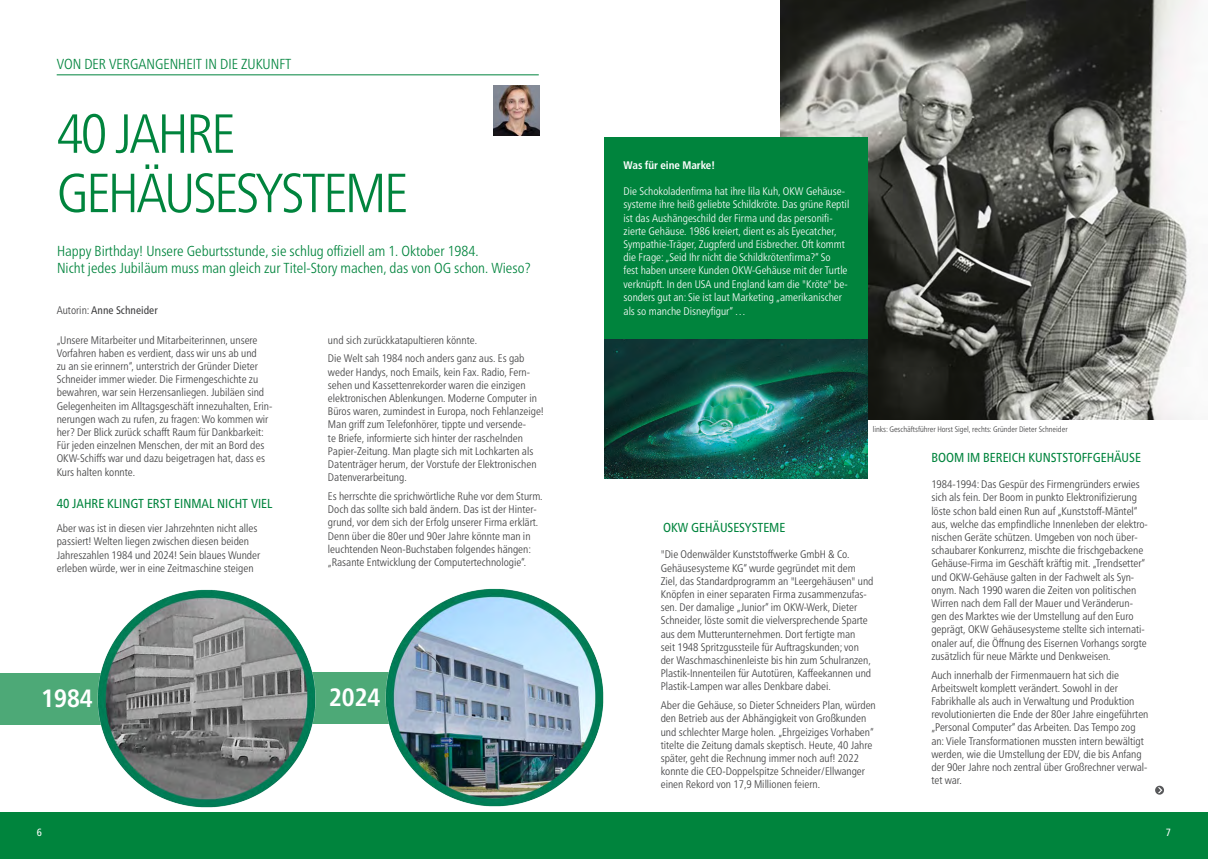
<style>
.page{position:relative;width:1208px;height:859px;background:#fff}
.page>*{position:absolute;margin:0;border:0;box-sizing:border-box;transform-origin:0 0}
.t1{font:300 condensed 55px "Frutiger Neue LTCYR";letter-spacing:-.04em;color:#00843d}
.t2{font:700 condensed 25px "Frutiger Neue LTCYR";color:#fff}
.t3{font:300 condensed 14.5px "Frutiger Neue LTCYR";color:#00843d}
.t4{font:condensed 13px "Frutiger Neue LTCYR";color:#00843d}
.t5{font:300 condensed 11px/13.2px "Frutiger Neue LTCYR";color:#3e3e3f}
.t6{font:300 condensed 11px/13.2px "Frutiger Neue LTCYR";color:#fff}
.t7{font:condensed 11px "Frutiger Neue LTCYR";color:#3e3e3f}
.t8{font:700 condensed 11px "Frutiger Neue LTCYR";color:#fff}
.Z_Fließtext_ohne_Linie{font:condensed 10.5px "Frutiger Neue LTCYR";color:#fff}
.t9{font:300 condensed 8px "Frutiger Neue LTCYR";color:#3e3e3f}
.s1{font-weight:300}
</style>
<div class="page">
<div style="left:275px;top:672px;width:129px;height:51px;background:#4da977"></div>
<div style="left:0;top:673px;width:116px;height:51px;background:#4da977"></div>
<hr style="left:57px;top:74px;width:482px;height:1px;background:#00843d">
<div style="left:0;top:812px;width:1208px;height:47px;background:#00843d"></div>
<img style="left:493px;top:85px;width:46px;height:51px">
<img style="left:93px;top:589px;width:227px;height:219px">
<img style="left:381px;top:588px;width:223px;height:219px">
<img style="left:780px;top:0;width:418px;height:420px">
<div style="left:604px;top:138px;width:263px;height:339px;background:#00843d"></div>
<img style="left:604px;top:340px;width:263px;height:139px">
<svg style="left:1155px;top:786px;width:9px;height:9px"></svg>
<svg style="left:1157px;top:787px;width:5px;height:6px"></svg>
<p class="t3" style="left:57px;top:55px;width:236px">VON DER VERGANGENHEIT IN DIE ZUKUNFT</p>
<p class="t1" style="left:57px;top:101px;width:180px">40 JAHRE</p>
<p class="t1" style="left:57px;top:161px;width:353px">GEHÄUSESYSTEME</p>
<p class="t3" style="left:57px;top:242px;width:423px">Happy Birthday! Unsere Geburtsstunde, sie schlug offiziell am 1. Oktober 1984.</p>
<p class="t3" style="left:57px;top:260px;width:475px">Nicht jedes Jubiläum muss man gleich zur Titel-Story machen, das von OG schon. Wieso?</p>
<p class="t7" style="left:57px;top:304px;width:102px"><span class="s1">Autorin:</span> Anne Schneider</p>
<p class="t5" style="left:57px;top:333px;width:217px">„Unsere Mitarbeiter und Mitarbeiterinnen, unsere Vorfahren haben es verdient, dass wir uns ab und<br>zu an sie erinnern“, unterstrich der Gründer Dieter Schneider immer wieder. Die Firmengeschichte zu bewahren, war sein Herzensanliegen. Jubiläen sind Gelegenheiten im Alltagsgeschäft innezuhalten, Erin&shy;nerungen wach zu rufen, zu fragen: Wo kommen wir her? Der Blick zurück schafft Raum für Dankbarkeit:<br>Für jeden einzelnen Menschen, der mit an Bord des OKW-Schiffs war und dazu beigetragen hat, dass es Kurs halten konnte.</p>
<p class="t4" style="left:57px;top:495px;width:217px">40 JAHRE KLINGT ERST EINMAL NICHT VIEL</p>
<p class="t5" style="left:57px;top:522px;width:205px">Aber was ist in diesen vier Jahrzehnten nicht alles passiert! Welten liegen zwischen diesen beiden Jahreszahlen 1984 und 2024! Sein blaues Wunder erleben würde, wer in eine Zeitmaschine steigen</p>
<p class="t5" style="left:328px;top:333px;width:151px">und sich zurückkatapultieren könnte.</p>
<p class="t5" style="left:328px;top:352px;width:217px">Die Welt sah 1984 noch anders ganz aus. Es gab weder Handys, noch Emails, kein Fax. Radio, Fern&shy;sehen und Kassettenrekorder waren die einzigen elektronischen Ablenkungen. Moderne Computer in Büros waren, zumindest in Europa, noch Fehlanzeige!<br>Man griff zum Telefonhörer, tippte und versende-<br>te Briefe, informierte sich hinter der raschelnden Papier-Zeitung. Man plagte sich mit Lochkarten als Datenträger herum, der Vorstufe der Elektronischen Datenverarbeitung.</p>
<p class="t5" style="left:328px;top:490px;width:216px">Es herrschte die sprichwörtliche Ruhe vor dem Sturm.<br>Doch das sollte sich bald ändern. Das ist der Hinter&shy;grund, vor dem sich der Erfolg unserer Firma erklärt.<br>Denn über die 80er und 90er Jahre könnte man in leuchtenden Neon-Buchstaben folgendes hängen: „Rasante Entwicklung der Computertechnologie“.</p>
<p class="t2" style="left:41px;top:684px;width:53px">1984</p>
<p class="t2" style="left:329px;top:682px;width:53px">2024</p>
<p class="t8" style="left:623px;top:159px;width:93px">Was für eine Marke!</p>
<p class="t6" style="left:623px;top:185px;width:227px">Die Schokoladenfirma hat ihre lila Kuh, OKW Gehäuse&shy;systeme ihre heiß geliebte Schildkröte. Das grüne Reptil ist das Aushängeschild der Firma und das personifi&shy;zierte Gehäuse. 1986 kreiert, dient es als Eyecatcher, Sympathie-Träger, Zugpferd und Eisbrecher. Oft kommt die Frage: „Seid Ihr nicht die Schildkrötenfirma?“ So<br>fest haben unsere Kunden OKW-Gehäuse mit der Turtle verknüpft. In den USA und England kam die "Kröte" be&shy;sonders gut an: Sie ist laut Marketing „amerikanischer</p>
<p class="t6" style="left:623px;top:305px;width:124px">als so manche Disneyfigur“ …</p>
<p class="t9" style="left:873px;top:424px;width:196px">links: Geschäftsführer Horst Sigel, rechts: Gründer Dieter Schneider</p>
<p class="t4" style="left:663px;top:520px;width:124px">OKW GEHÄUSESYSTEME</p>
<p class="t5" style="left:660px;top:548px;width:214px">"Die Odenwälder Kunststoffwerke GmbH &amp; Co.<br>Gehäusesysteme KG“ wurde gegründet mit dem Ziel, das Standardprogramm an "Leergehäusen" und Knöpfen in einer separaten Firma zusammenzufas&shy;sen. Der damalige „Junior“ im OKW-Werk, Dieter Schneider, löste somit die vielversprechende Sparte aus dem Mutterunternehmen. Dort fertigte man<br>seit 1948 Spritzgussteile für Auftragskunden; von der Waschmaschinenleiste bis hin zum Schulranzen, Plastik-Innenteilen für Autotüren, Kaffeekannen und Plastik-Lampen war alles Denkbare dabei.</p>
<p class="t5" style="left:660px;top:699px;width:217px">Aber die Gehäuse, so Dieter Schneiders Plan, würden den Betrieb aus der Abhängigkeit von Großkunden und schlechter Marge holen. „Ehrgeiziges Vorhaben“ titelte die Zeitung damals skeptisch. Heute, 40 Jahre später, geht die Rechnung immer noch auf! 2022 konnte die CEO-Doppelspitze Schneider/Ellwanger einen Rekord von 17,9 Millionen feiern.</p>
<p class="t4" style="left:931px;top:450px;width:211px">BOOM IM BEREICH KUNSTSTOFFGEHÄUSE</p>
<p class="t5" style="left:931px;top:478px;width:218px">1984-1994: Das Gespür des Firmengründers erwies sich als fein. Der Boom in punkto Elektronifizierung löste schon bald einen Run auf „Kunststoff-Mäntel“ aus, welche das empfindliche Innenleben der elektro&shy;nischen Geräte schützen. Umgeben von noch über&shy;schaubarer Konkurrenz, mischte die frischgebackene Gehäuse-Firma im Geschäft kräftig mit. „Trendsetter“ und OKW-Gehäuse galten in der Fachwelt als Syn&shy;onym. Nach 1990 waren die Zeiten von politischen Wirren nach dem Fall der Mauer und Veränderun&shy;gen des Marktes wie der Umstellung auf den Euro geprägt, OKW Gehäusesysteme stellte sich internati&shy;onaler auf, die Öffnung des Eisernen Vorhangs sorgte zusätzlich für neue Märkte und Denkweisen.</p>
<p class="t5" style="left:931px;top:668px;width:219px">Auch innerhalb der Firmenmauern hat sich die Arbeitswelt komplett verändert. Sowohl in der Fabrikhalle als auch in Verwaltung und Produktion revolutionierten die Ende der 80er Jahre eingeführten „Personal Computer“ das Arbeiten. Das Tempo zog an: Viele Transformationen mussten intern bewältigt werden, wie die Umstellung der EDV, die bis Anfang der 90er Jahre noch zentral über Großrechner verwal&shy;tet war.</p>
<p class="Z_Fließtext_ohne_Linie" style="left:37px;top:826px;width:7px">6</p>
<p class="Z_Fließtext_ohne_Linie" style="left:1166px;top:826px;width:7px">7</p>
</div>
